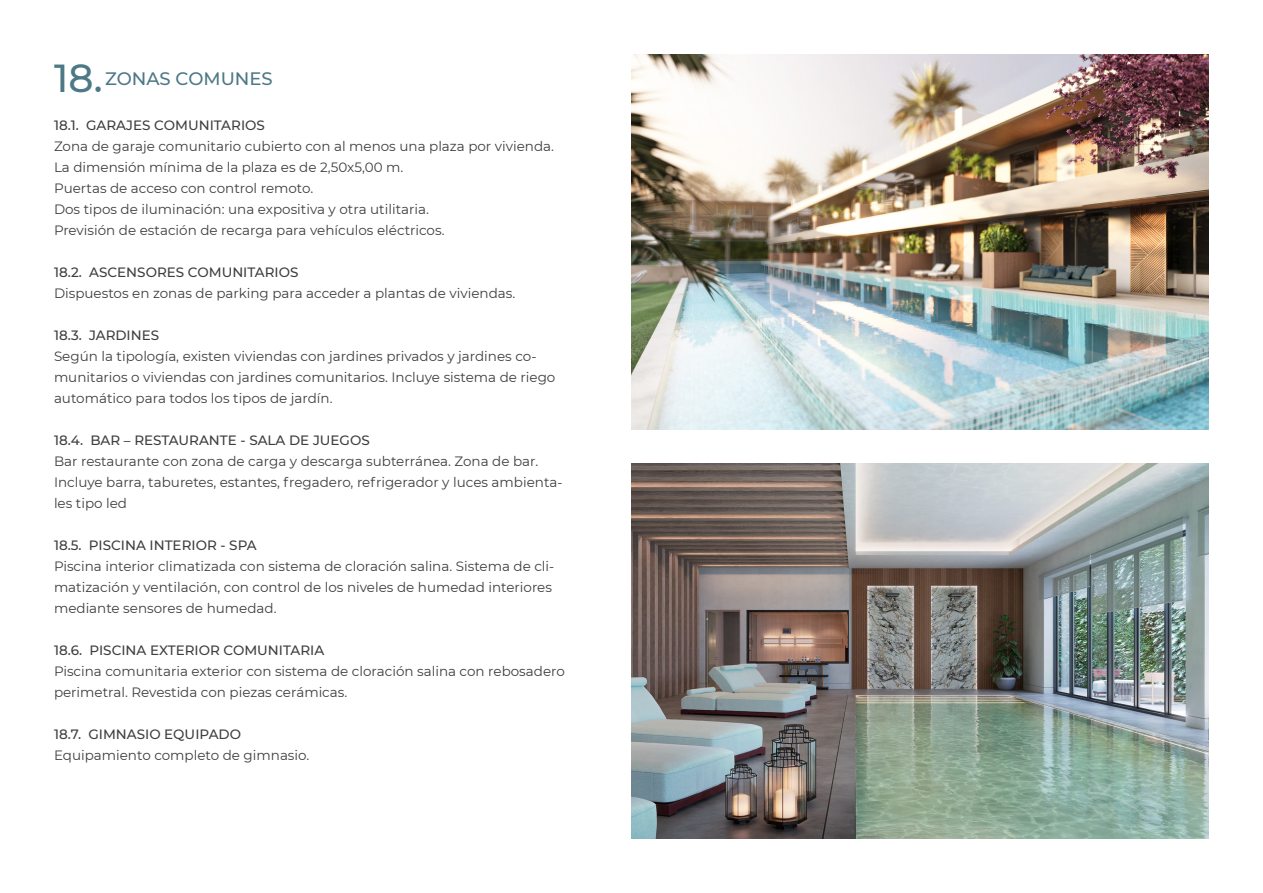
<style>
.page{position:relative;width:1263px;height:893px;background:#fff}
.page>*{position:absolute;margin:0;border:0;box-sizing:border-box;transform-origin:0 0}
.t1{font:500 39px "Montserrat";color:#4d7885}
.t2{font:500 18px "Montserrat";color:#4d7885}
.t3{font:13.5px/21px "Montserrat";color:#3e3e3f}
.t4{font:500 13.5px "Montserrat";color:#3e3e3f}
</style>
<div class="page">
<img style="left:631px;top:463px;width:578px;height:376px">
<img style="left:631px;top:55px;width:578px;height:374px">
<p class="t1" style="left:54px;top:51px;width:50px">18.</p>
<p class="t2" style="left:105px;top:66px;width:169px">ZONAS COMUNES</p>
<p class="t4" style="left:54px;top:116px;width:212px">18.1. GARAJES COMUNITARIOS</p>
<p class="t3" style="left:54px;top:135px;width:502px">Zona de garaje comunitario cubierto con al menos una plaza por vivienda.<br>La dimensión mínima de la plaza es de 2,50x5,00 m.</p>
<p class="t3" style="left:54px;top:177px;width:261px">Puertas de acceso con control remoto.</p>
<p class="t3" style="left:54px;top:198px;width:376px">Dos tipos de iluminación: una expositiva y otra utilitaria.</p>
<p class="t3" style="left:54px;top:219px;width:392px">Previsión de estación de recarga para vehículos eléctricos.</p>
<p class="t4" style="left:54px;top:263px;width:246px">18.2. ASCENSORES COMUNITARIOS</p>
<p class="t3" style="left:54px;top:282px;width:463px">Dispuestos en zonas de parking para acceder a plantas de viviendas.</p>
<p class="t4" style="left:54px;top:326px;width:107px">18.3. JARDINES</p>
<p class="t3" style="left:54px;top:345px;width:503px">Según la tipología, existen viviendas con jardines privados y jardines co&shy;munitarios o viviendas con jardines comunitarios. Incluye sistema de riego automático para todos los tipos de jardín.</p>
<p class="t4" style="left:54px;top:431px;width:317px">18.4. BAR – RESTAURANTE - SALA DE JUEGOS</p>
<p class="t3" style="left:54px;top:450px;width:510px">Bar restaurante con zona de carga y descarga subterránea. Zona de bar.<br>Incluye barra, taburetes, estantes, fregadero, refrigerador y luces ambienta&shy;les tipo led</p>
<p class="t4" style="left:54px;top:536px;width:204px">18.5. PISCINA INTERIOR - SPA</p>
<p class="t3" style="left:54px;top:555px;width:502px">Piscina interior climatizada con sistema de cloración salina. Sistema de cli&shy;matización y ventilación, con control de los niveles de humedad interiores mediante sensores de humedad.</p>
<p class="t4" style="left:54px;top:641px;width:272px">18.6. PISCINA EXTERIOR COMUNITARIA</p>
<p class="t3" style="left:54px;top:660px;width:512px">Piscina comunitaria exterior con sistema de cloración salina con rebosadero perimetral. Revestida con piezas cerámicas.</p>
<p class="t4" style="left:54px;top:725px;width:189px">18.7. GIMNASIO EQUIPADO</p>
<p class="t3" style="left:54px;top:744px;width:257px">Equipamiento completo de gimnasio.</p>
</div>
